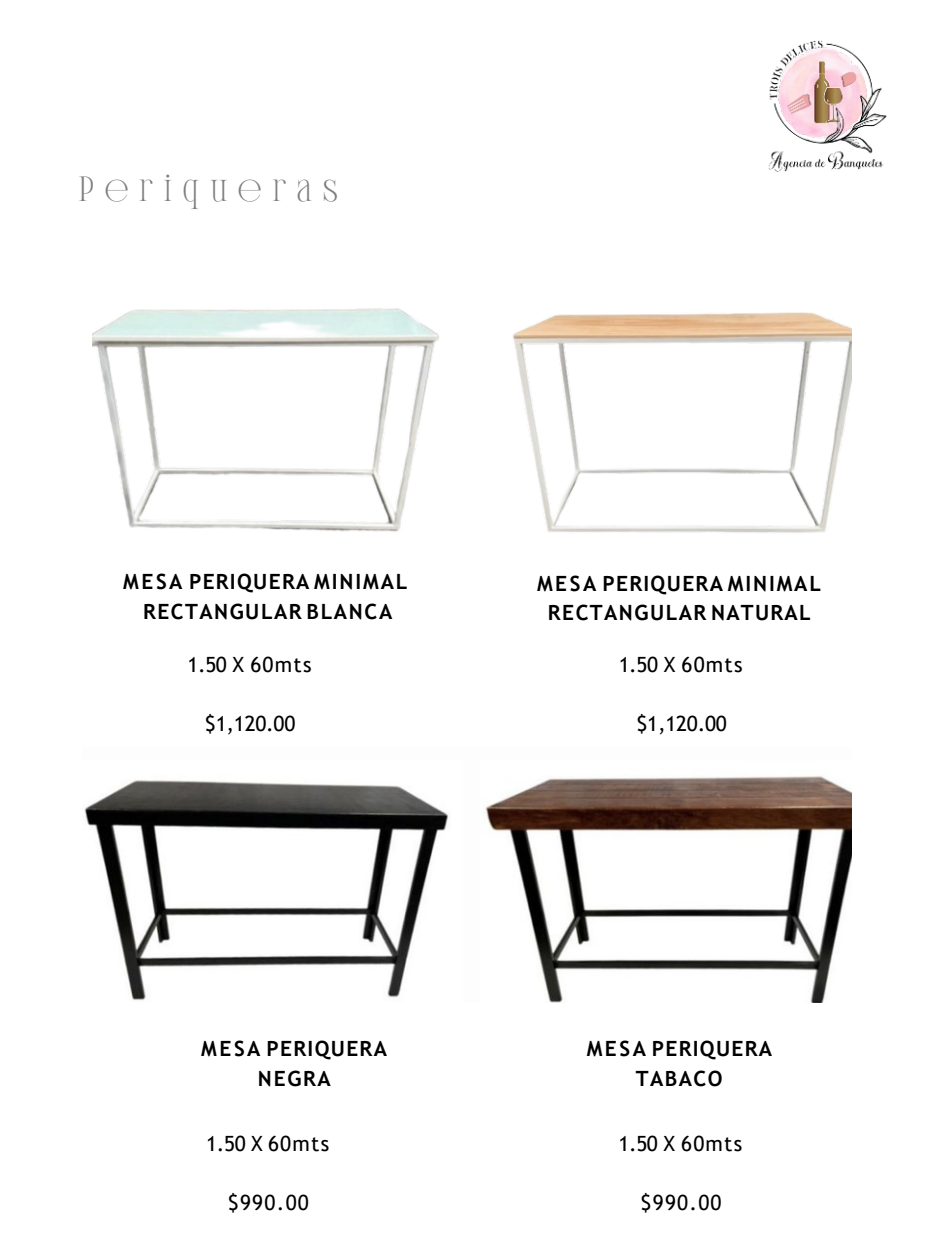
<style>
.page{position:relative;width:945px;height:1260px;background:#fff}
.page>*{position:absolute;margin:0;border:0;box-sizing:border-box;transform-origin:0 0}
.t1{font:35px "Banery";letter-spacing:.28em;color:#7f7f7f}
.t2{font:700 21px/29.2px "Trebuchet MS";letter-spacing:.07em;color:#000;text-align:center}
.t3{font:21px "Trebuchet MS";letter-spacing:.055em;color:#000}
</style>
<div class="page">
<img style="left:93px;top:308px;width:759px;height:225px">
<img style="left:84px;top:776px;width:768px;height:227px">
<img style="left:768px;top:40px;width:119px;height:132px">
<p class="t1" style="left:78px;top:169px;width:262px">Periqueras</p>
<p class="t2" style="left:123px;top:567px;width:286px">MESA PERIQUERA MINIMAL<br>RECTANGULAR BLANCA</p>
<p class="t3" style="left:188px;top:652px;width:126px">1.50 X 60mts</p>
<p class="t2" style="left:537px;top:569px;width:285px">MESA PERIQUERA MINIMAL<br>RECTANGULAR NATURAL</p>
<p class="t3" style="left:619px;top:651px;width:126px">1.50 X 60mts</p>
<p class="t3" style="left:205px;top:711px;width:92px">$1,120.00</p>
<p class="t3" style="left:637px;top:711px;width:92px">$1,120.00</p>
<p class="t2" style="left:201px;top:1034px;width:187px">MESA PERIQUERA<br>NEGRA</p>
<p class="t2" style="left:587px;top:1034px;width:187px">MESA PERIQUERA<br>TABACO</p>
<p class="t3" style="left:206px;top:1130px;width:124px">1.50 X 60mts</p>
<p class="t3" style="left:619px;top:1130px;width:125px">1.50 X 60mts</p>
<p class="t3" style="left:228px;top:1189px;width:82px">$990.00</p>
<p class="t3" style="left:641px;top:1189px;width:82px">$990.00</p>
</div>
